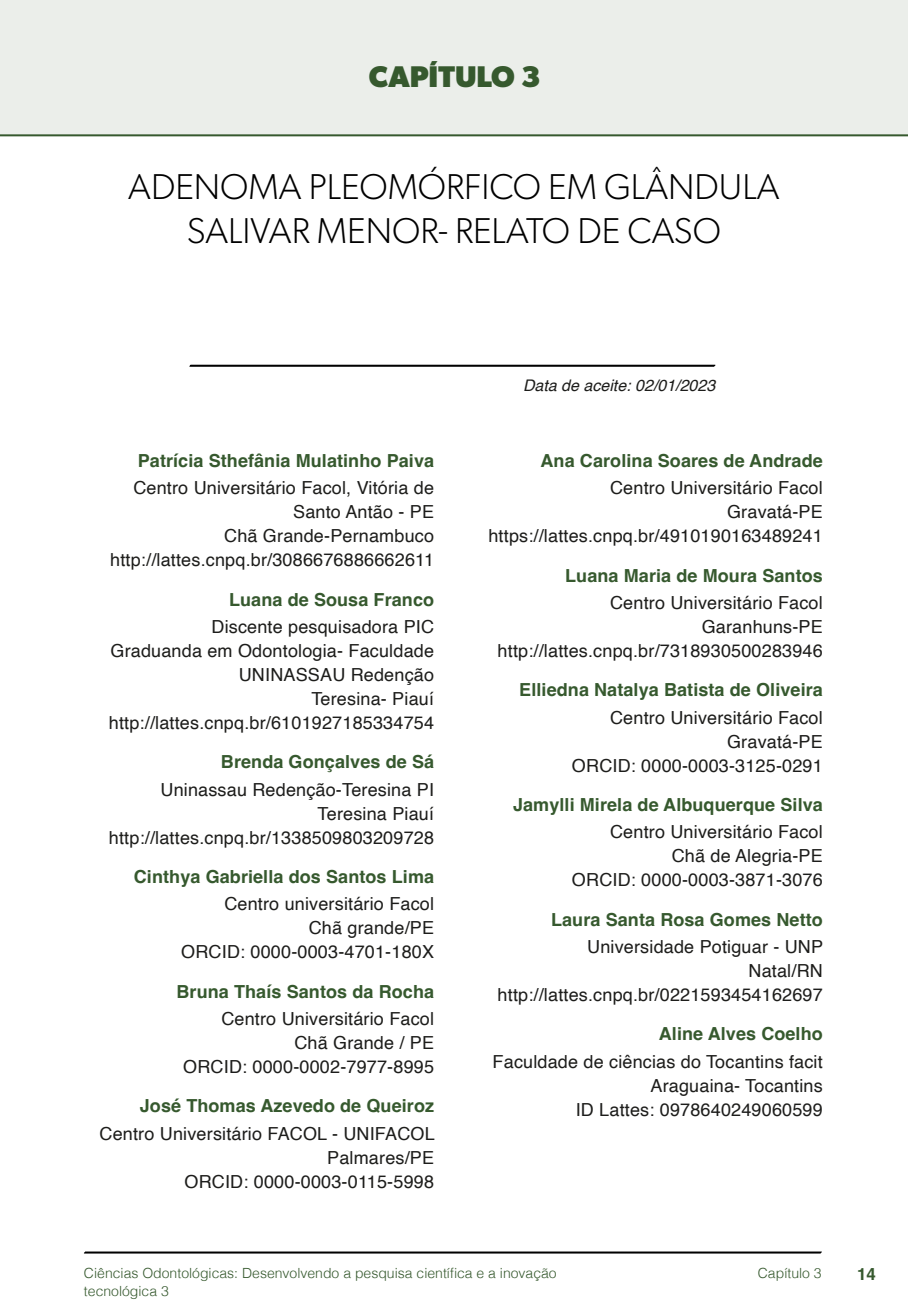
<style>
.page{position:relative;width:908px;height:1304px;background:#fff}
.page>*{position:absolute;margin:0;border:0;box-sizing:border-box;transform-origin:0 0}
.t1{font:300 36px/44px "Gibson";color:#000;text-align:center}
.t2{font:700 30px "Gibson";color:#36592e}
.t3{font:18px/24px "Helvetica";letter-spacing:.01em;color:#1d1d1b;text-align:right}
.t4{font:700 18px "Helvetica";letter-spacing:.005em;color:#36592e}
.t5{font:700 16.8px "Helvetica";color:#36592e}
.t6{font:italic 16px "Helvetica";color:#1d1d1b}
.t7{font:300 14px/18px "Helvetica";color:#36592e}
</style>
<div class="page">
<svg style="left:84px;top:1251px;width:737px;height:3px;background:#515151"></svg>
<svg style="left:189px;top:364px;width:526px;height:3px;background:#4f4f4f"></svg>
<div style="left:0;top:0;width:907px;height:136px;background:#ebeeea"></div>
<div style="left:44px;top:72px;width:68px;height:61px;background:#ebeeea"></div>
<h2 class="t2" style="left:369px;top:58px;width:173px">CAPÍTULO 3</h2>
<h1 class="t1" style="left:128px;top:164px;width:652px">ADENOMA PLEOMÓRFICO EM GLÂNDULA<br>SALIVAR MENOR- RELATO DE CASO</h1>
<p class="t4" style="left:138px;top:450px;width:298px">Patrícia Sthefânia Mulatinho Paiva</p>
<p class="t3" style="left:110px;top:477px;width:325px">Centro Universitário Facol, Vitória de<br>Santo Antão - PE<br>Chã Grande-Pernambuco http://lattes.cnpq.br/3086676886662611</p>
<p class="t4" style="left:229px;top:588px;width:206px">Luana de Sousa Franco</p>
<p class="t3" style="left:109px;top:615px;width:326px">Discente pesquisadora PIC<br>Graduanda em Odontologia- Faculdade<br>UNINASSAU Redenção<br>Teresina- Piauí http://lattes.cnpq.br/6101927185334754</p>
<p class="t4" style="left:221px;top:751px;width:214px">Brenda Gonçalves de Sá</p>
<p class="t3" style="left:109px;top:778px;width:326px">Uninassau Redenção-Teresina PI<br>Teresina Piauí http://lattes.cnpq.br/1338509803209728</p>
<p class="t4" style="left:134px;top:866px;width:301px">Cinthya Gabriella dos Santos Lima</p>
<p class="t3" style="left:181px;top:893px;width:254px">Centro universitário Facol<br>Chã grande/PE<br>ORCID: 0000-0003-4701-180X</p>
<p class="t4" style="left:176px;top:980px;width:259px">Bruna Thaís Santos da Rocha</p>
<p class="t3" style="left:183px;top:1007px;width:252px">Centro Universitário Facol<br>Chã Grande / PE<br>ORCID: 0000-0002-7977-8995</p>
<p class="t4" style="left:140px;top:1095px;width:296px">José Thomas Azevedo de Queiroz</p>
<p class="t3" style="left:99px;top:1122px;width:336px">Centro Universitário FACOL - UNIFACOL<br>Palmares/PE<br>ORCID: 0000-0003-0115-5998</p>
<p class="t6" style="left:523px;top:373px;width:194px">Data de aceite: 02/01/2023</p>
<p class="t4" style="left:540px;top:450px;width:284px">Ana Carolina Soares de Andrade</p>
<p class="t3" style="left:488px;top:477px;width:336px">Centro Universitário Facol<br>Gravatá-PE https://lattes.cnpq.br/4910190163489241</p>
<p class="t4" style="left:565px;top:564px;width:259px">Luana Maria de Moura Santos</p>
<p class="t3" style="left:497px;top:591px;width:326px">Centro Universitário Facol<br>Garanhuns-PE http://lattes.cnpq.br/7318930500283946</p>
<p class="t4" style="left:519px;top:679px;width:305px">Elliedna Natalya Batista de Oliveira</p>
<p class="t3" style="left:571px;top:706px;width:252px">Centro Universitário Facol<br>Gravatá-PE<br>ORCID: 0000-0003-3125-0291</p>
<p class="t4" style="left:513px;top:794px;width:311px">Jamylli Mirela de Albuquerque Silva</p>
<p class="t3" style="left:571px;top:820px;width:252px">Centro Universitário Facol<br>Chã de Alegria-PE<br>ORCID: 0000-0003-3871-3076</p>
<p class="t4" style="left:551px;top:908px;width:273px">Laura Santa Rosa Gomes Netto</p>
<p class="t3" style="left:497px;top:935px;width:327px">Universidade Potiguar - UNP<br>Natal/RN http://lattes.cnpq.br/0221593454162697</p>
<p class="t4" style="left:658px;top:1023px;width:165px">Aline Alves Coelho</p>
<p class="t3" style="left:492px;top:1050px;width:331px">Faculdade de ciências do Tocantins facit<br>Araguaina- Tocantins<br>ID Lattes: 0978640249060599</p>
<p class="t7" style="left:84px;top:1263px;width:474px">Ciências Odontológicas: Desenvolvendo a pesquisa científica e a inovação tecnológica 3</p>
<p class="t7" style="left:757px;top:1263px;width:65px">Capítulo 3</p>
<p class="t5" style="left:856px;top:1264px;width:20px">14</p>
</div>
